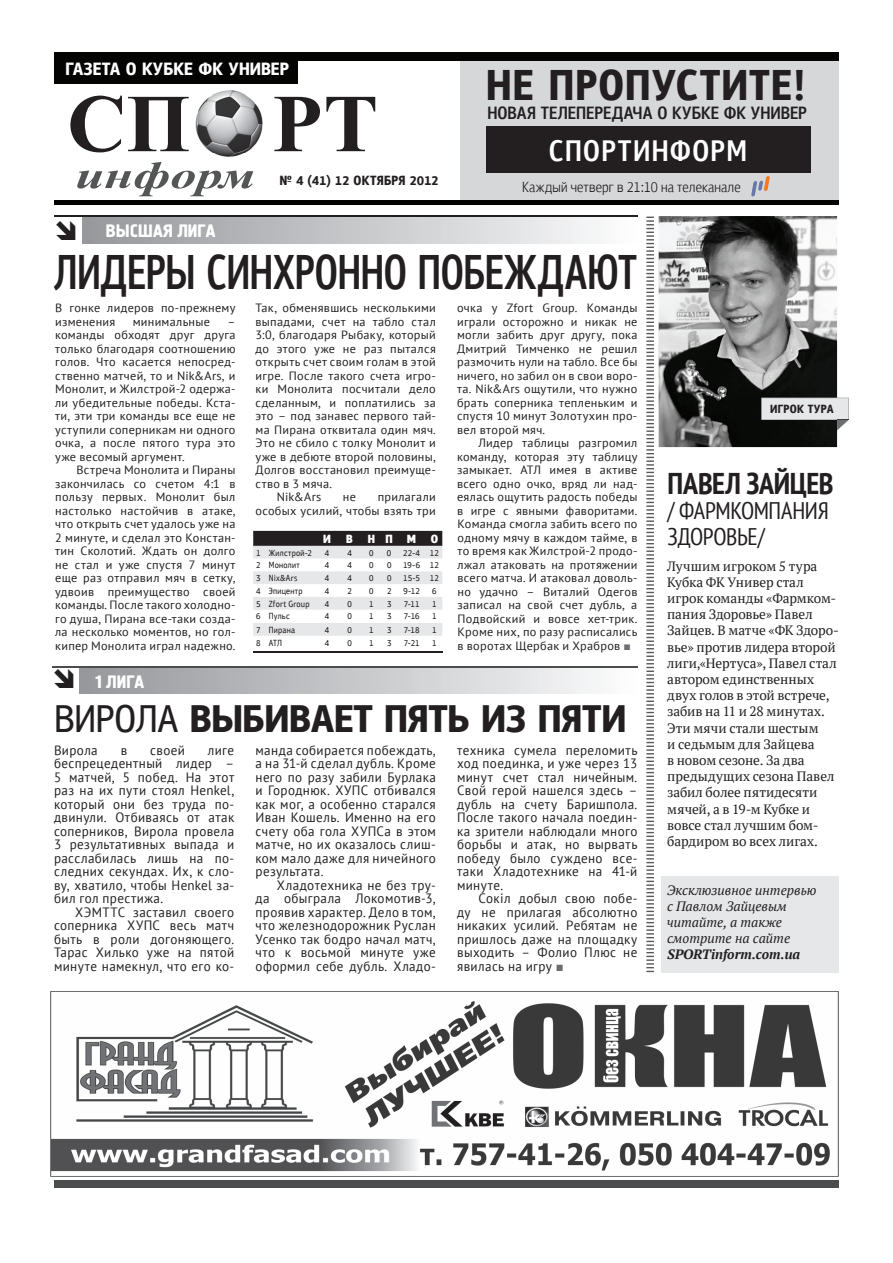
<style>
.page{position:relative;width:893px;height:1263px;background:#fff}
.page>*{position:absolute;margin:0;border:0;box-sizing:border-box;transform-origin:0 0}
.t1{font:700 82.05px "Times New Roman";color:#231f20}
.t2{font:italic 700 38.4px "Times New Roman";color:#545557;scale:1.35 1}
.t3{font:700 condensed 30px "PT Sans";letter-spacing:-.01em;color:#231f20}
.t4{font:condensed 24px/25.5px "PT Sans";letter-spacing:-.02em;color:#231f20}
.t5{font:18px "Hermes C";letter-spacing:.005em;color:#fff}
.t6{font:13.5px/13.5px "PT Sans";letter-spacing:.03em;color:#231f20;text-align:justify}
.t7{font:13.5px/16.2px "PT Serif";color:#231f20}
.t8{font:italic 13.5px/16.2px "PT Serif";color:#231f20}
.t9{font:italic 700 13.5px "PT Serif";color:#231f20}
.t10{font:12px/13.5px "PT Sans";letter-spacing:.025em;color:#231f20;text-align:justify}
.t11{font:9px "PF Bulletin Sans Pro";color:#231f20}
.s1{font-family:"Book Antiqua";color:#6c6d70}
</style>
<div class="page">
<div style="left:661px;top:876px;width:177px;height:96px;background:#e6e7e9"></div>
<div style="left:461px;top:53px;width:378px;height:149px;background:#d6d7d9"></div>
<div style="left:54px;top:53px;width:243px;height:31px;background:#040503"></div>
<div style="left:54px;top:200px;width:785px;height:5px;background:#040503"></div>
<div style="left:54px;top:52px;width:785px;height:8px;background:#040503"></div>
<img style="left:211px;top:90px;width:36px;height:67px">
<img style="left:195px;top:96px;width:68px;height:56px">
<div style="left:54px;top:1181px;width:785px;height:7px;background:#4b4c4d"></div>
<div style="left:486px;top:126px;width:324px;height:46px;background:#231f20"></div>
<svg style="left:646px;top:217px;width:8px;height:755px"></svg>
<hr style="left:253px;top:651px;width:189px;height:1px;background:#231f20">
<img style="left:50px;top:992px;width:788px;height:185px">
<img style="left:659px;top:216px;width:178px;height:231px">
<svg style="left:751px;top:176px;width:19px;height:20px"></svg>
<div style="left:54px;top:216px;width:583px;height:27px;background:linear-gradient(to right,#909196,#fbfcfc)"></div>
<div style="left:54px;top:216px;width:28px;height:27px;background:#fff"></div>
<hr style="left:54px;top:216px;width:583px;height:1px;background:#231f20">
<div style="left:52px;top:666px;width:585px;height:27px;background:linear-gradient(to right,#909196,#fbfcfc)"></div>
<div style="left:52px;top:667px;width:27px;height:27px;background:#fff"></div>
<hr style="left:52px;top:666px;width:585px;height:1px;background:#4b4c4d">
<svg style="left:761px;top:398px;width:88px;height:32px;background:#a5a6a7"></svg>
<svg style="left:253px;top:531px;width:189px;height:105px"></svg>
<h1 class="t1" style="left:67px;top:67px;width:313px">СП РТ</h1>
<h2 class="t2" style="left:75px;top:148px;width:135px">информ</h2>
<h3 class="t5" style="left:106px;top:220px;width:111px">ВЫСШАЯ ЛИГА</h3>
<p class="t10" style="left:55px;top:301px;width:182px">В гонке лидеров по-прежнему изменения</p>
<p class="t10" style="left:133px;top:315px;width:79px">минимальные</p>
<p class="t10" style="left:55px;top:315px;width:182px;text-indent:172px">– команды обходят друг друга только благодаря соотношению голов. Что касается непосред&shy;ственно матчей, то и Nik&amp;Ars, и Монолит, и Жилстрой-2 одержа&shy;ли убедительные победы. Кста&shy;ти, эти три команды все еще не уступили соперникам ни одного очка, а после пятого тура это уже весомый аргумент.</p>
<p class="t10" style="left:55px;top:463px;width:182px;text-indent:21px">Встреча Монолита и Пираны закончилась со счетом 4:1 в пользу первых. Монолит был настолько настойчив в атаке, что открыть счет удалось уже на 2 минуте, и сделал это Констан&shy;тин Сколотий. Ждать он долго не стал и уже спустя 7 минут еще раз отправил мяч в сетку, удвоив преимущество своей команды. После такого холодно&shy;го душа, Пирана все-таки созда&shy;ла несколько моментов, но гол&shy;кипер Монолита играл надежно.</p>
<h3 class="t5" style="left:96px;top:672px;width:50px">1 ЛИГА</h3>
<p class="t10" style="left:256px;top:301px;width:182px">Так, обменявшись несколькими</p>
<p class="t10" style="left:256px;top:315px;width:182px">выпадами, счет на табло стал</p>
<p class="t10" style="left:256px;top:328px;width:182px">3:0, благодаря Рыбаку, который</p>
<p class="t10" style="left:256px;top:342px;width:182px">до этого уже не раз пытался</p>
<p class="t10" style="left:256px;top:355px;width:182px">открыть счет своим голам в этой</p>
<p class="t10" style="left:256px;top:369px;width:182px">игре. После такого счета игро-</p>
<p class="t10" style="left:256px;top:382px;width:182px">ки Монолита посчитали дело</p>
<p class="t10" style="left:256px;top:396px;width:182px">сделанным, и поплатились за</p>
<p class="t10" style="left:256px;top:409px;width:182px">это – под занавес первого тай-</p>
<p class="t10" style="left:256px;top:423px;width:182px">ма Пирана отквитала один мяч.</p>
<p class="t10" style="left:256px;top:436px;width:182px">Это не сбило с толку Монолит и</p>
<p class="t10" style="left:256px;top:450px;width:182px">уже в дебюте второй половины,</p>
<p class="t10" style="left:256px;top:463px;width:182px">Долгов восстановил преимуще-</p>
<p class="t10" style="left:256px;top:477px;width:78px">ство в 3 мяча.</p>
<p class="t10" style="left:277px;top:490px;width:46px">Nik&amp;Ars</p>
<p class="t10" style="left:343px;top:490px;width:15px">не</p>
<p class="t10" style="left:256px;top:490px;width:182px;text-align:right">прилагали<br>особых усилий, чтобы взять три</p>
<p class="t11" style="left:276px;top:598px;width:31px">□ ▼ □◆</p>
<p class="t10" style="left:457px;top:301px;width:182px">очка у Zfort Group. Команды играли осторожно и никак не могли забить друг другу, пока Дмитрий Тимченко не решил размочить нули на табло. Все бы ничего, но забил он в свои воро&shy;та. Nik&amp;Ars ощутили, что нужно брать соперника тепленьким и спустя 10 минут Золотухин про&shy;вел второй мяч.</p>
<p class="t10" style="left:457px;top:436px;width:182px;text-indent:21px">Лидер таблицы разгромил команду, которая эту таблицу замыкает. АТЛ имея в активе всего одно очко, вряд ли над&shy;еялась ощутить радость победы в игре с явными фаворитами.<br>Команда смогла забить всего по одному мячу в каждом тайме, в то время как Жилстрой-2 продо&shy;лжал атаковать на протяжении всего матча. И атаковал доволь&shy;но удачно – Виталий Одегов записал на свой счет дубль, а Подвойский и вовсе хет-трик.<br>Кроме них, по разу расписались в воротах Щербак и Храбров <span class="s1">■</span></p>
<p class="t6" style="left:54px;top:743px;width:45px">Вирола</p>
<p class="t6" style="left:121px;top:743px;width:8px">в</p>
<p class="t6" style="left:150px;top:743px;width:36px">своей</p>
<p class="t6" style="left:54px;top:743px;width:182px;text-indent:154px">лиге беспрецедентный лидер – 5 матчей, 5 побед. На этот раз на их пути стоял Henkel, который они без труда по&shy;двинули. Отбиваясь от атак соперников, Вирола провела 3 результативных выпада и расслабилась лишь на по&shy;следних секундах. Их, к сло&shy;ву, хватило, чтобы Henkel за&shy;бил гол престижа.</p>
<p class="t6" style="left:54px;top:905px;width:182px;text-indent:21px">ХЭМТТС заставил своего соперника ХУПС весь матч быть в роли догоняющего.<br>Тарас Хилько уже на пятой минуте намекнул, что его ко-</p>
<p class="t6" style="left:256px;top:743px;width:182px">манда собирается побеждать, а на 31-й сделал дубль. Кроме него по разу забили Бурлака и Городнюк. ХУПС отбивался как мог, а особенно старался Иван Кошель. Именно на его счету оба гола ХУПСа в этом матче, но их оказалось слиш&shy;ком мало даже для ничейного результата.</p>
<p class="t6" style="left:256px;top:878px;width:182px;text-indent:21px">Хладотехника не без тру&shy;да обыграла Локомотив-3, проявив характер. Дело в том, что железнодорожник Руслан Усенко так бодро начал матч, что к восьмой минуте уже оформил себе дубль. Хладо-</p>
<p class="t6" style="left:457px;top:743px;width:182px">техника сумела переломить ход поединка, и уже через 13 минут счет стал ничейным.<br>Свой герой нашелся здесь – дубль на счету Баришпола.<br>После такого начала поедин&shy;ка зрители наблюдали много борьбы и атак, но вырвать победу было суждено все&shy;таки Хладотехнике на 41-й минуте.</p>
<p class="t6" style="left:457px;top:891px;width:182px;text-indent:21px">Сокіл добыл свою побе&shy;ду не прилагая абсолютно никаких усилий. Ребятам не пришлось даже на площадку выходить – Фолио Плюс не явилась на игру <span class="s1">■</span></p>
<h3 class="t3" style="left:668px;top:463px;width:167px">ПАВЕЛ ЗАЙЦЕВ</h3>
<h3 class="t4" style="left:668px;top:497px;width:163px">/ ФАРМКОМПАНИЯ<br>ЗДОРОВЬЕ/</h3>
<p class="t7" style="left:667px;top:557px;width:173px">Лучшим игроком 5 тура<br>Кубка ФК Универ стал игрок команды «Фармком&shy;пания Здоровье» Павел<br>Зайцев. В матче «ФК Здоро&shy;вье» против лидера второй лиги,«Нертуса», Павел стал автором единственных двух голов в этой встрече, забив на 11 и 28 минутах.<br>Эти мячи стали шестым<br>и седьмым для Зайцева<br>в новом сезоне. За два предыдущих сезона Павел забил более пятидесяти мячей, а в 19-м Кубке и вовсе стал лучшим бом&shy;бардиром во всех лигах.</p>
<p class="t8" style="left:667px;top:882px;width:151px">Эксклюзивное интервью с Павлом Зайцевым читайте, а также смотрите на сайте</p>
<p class="t9" style="left:667px;top:946px;width:134px">SPORTinform.com.ua</p>
</div>
